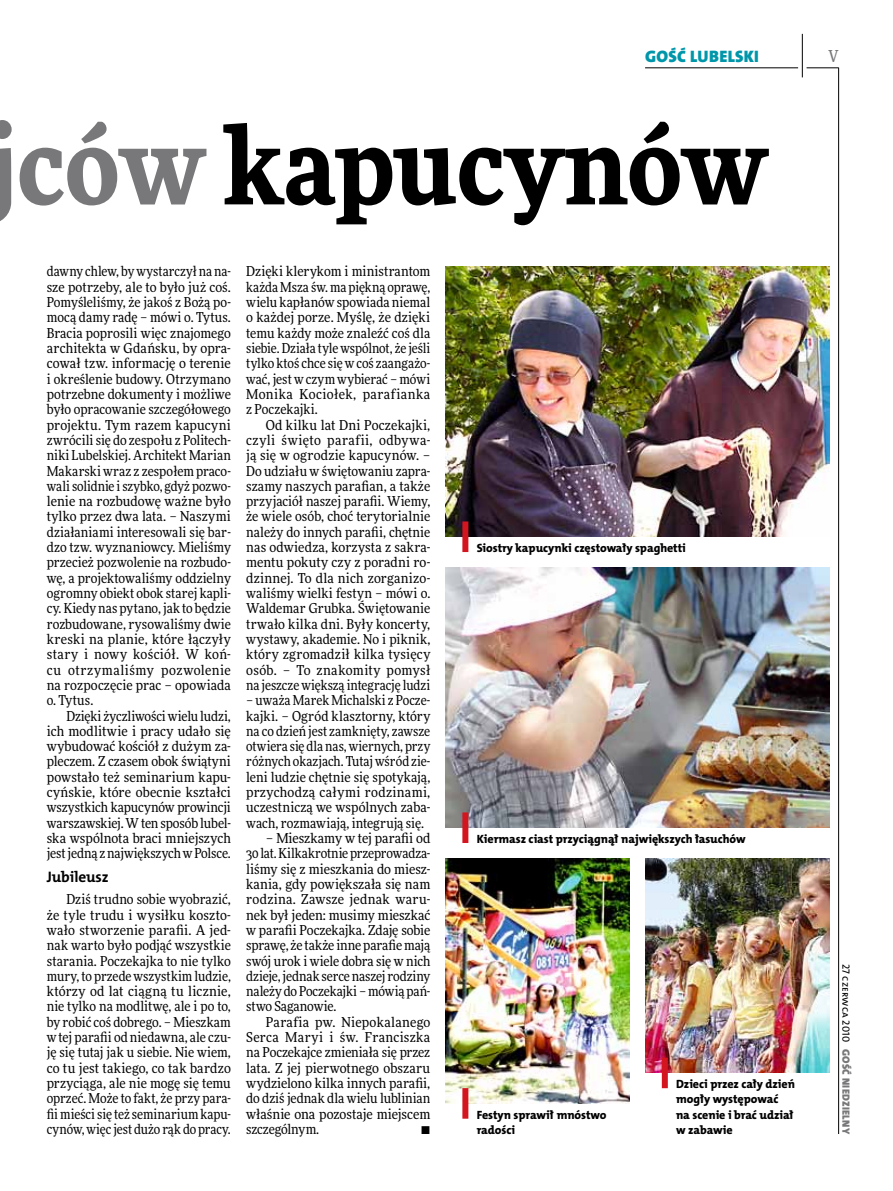
<style>
.page{position:relative;width:893px;height:1191px;background:#fff}
.page>*{position:absolute;margin:0;border:0;box-sizing:border-box;transform-origin:0 0}
.t1{font:900 108px "Freeday Narrow";color:#000}
.t2{font:16.65px "The Mix HP9 Blk";letter-spacing:.02em;color:#0096aa}
.t3{font:500 16.5px "Freeday Narrow";color:#787779;scale:.9 1}
.t4{font:15.3px "The Mix HP7 Bld";letter-spacing:-.01em;color:#000}
.t5{font:13.65px/15.3px "Freeday Narrow News";color:#000;text-align:justify}
.t6{font:12px/15.3px "The Mix HP8 Ex Bld";letter-spacing:-.005em;color:#000}
.t7{font:10.5px "The Mix HP9 Blk";letter-spacing:.025em;color:#787779}
.t8{font:10.5px "The Mix HP5 Plain";color:#000}
.s1{color:#787779}
</style>
<div class="page">
<hr style="left:806px;top:68px;width:33px;height:1px;background:#000">
<hr style="left:645px;top:68px;width:153px;height:1px;background:#000">
<hr style="left:838px;top:68px;width:1px;height:1066px;background:#000">
<hr style="left:802px;top:34px;width:1px;height:43px;background:#000">
<img style="left:645px;top:858px;width:184px;height:214px">
<img style="left:446px;top:567px;width:383px;height:260px">
<img style="left:446px;top:858px;width:184px;height:245px">
<img style="left:446px;top:266px;width:383px;height:271px">
<div style="left:462px;top:521px;width:6px;height:31px;background:#d3151f"></div>
<div style="left:462px;top:812px;width:6px;height:31px;background:#d3151f"></div>
<div style="left:462px;top:1088px;width:6px;height:30px;background:#d3151f"></div>
<div style="left:662px;top:1057px;width:6px;height:31px;background:#d3151f"></div>
<p class="t2" style="left:645px;top:46px;width:115px">GOŚĆ LUBELSKI</p>
<h1 class="t1" style="left:17px;top:95px;width:752px"><span class="s1">ców</span> kapucynów</h1>
<p class="t5" style="left:47px;top:264px;width:186px">dawny chlew, by wystarczył na na&shy;sze potrzeby, ale to było już coś.<br>Pomyśleliśmy, że jakoś z Bożą po&shy;mocą damy radę – mówi o. Tytus.<br>Bracia poprosili więc znajomego architekta w Gdańsku, by opra&shy;cował tzw. informację o terenie i określenie budowy. Otrzymano potrzebne dokumenty i możliwe było opracowanie szczegółowego projektu. Tym razem kapucyni zwrócili się do zespołu z Politech&shy;niki Lubelskiej. Architekt Marian Makarski wraz z zespołem praco&shy;wali solidnie i szybko, gdyż pozwo&shy;lenie na rozbudowę ważne było tylko przez dwa lata. – Naszymi działaniami interesowali się bar&shy;dzo tzw. wyznaniowcy. Mieliśmy przecież pozwolenie na rozbudo&shy;wę, a projektowaliśmy oddzielny ogromny obiekt obok starej kapli&shy;cy. Kiedy nas pytano, jak to będzie rozbudowane, rysowaliśmy dwie kreski na planie, które łączyły stary i nowy kościół. W koń&shy;cu otrzymaliśmy pozwolenie na rozpoczęcie prac – opowiada o. Tytus.</p>
<p class="t5" style="left:47px;top:708px;width:186px;text-indent:20px">Dzięki życzliwości wielu ludzi, ich modlitwie i pracy udało się wybudować kościół z dużym za&shy;pleczem. Z czasem obok świątyni powstało też seminarium kapu&shy;cyńskie, które obecnie kształci wszystkich kapucynów prowincji warszawskiej. W ten sposób lubel&shy;ska wspólnota braci mniejszych jest jedną z największych w Polsce.</p>
<p class="t4" style="left:47px;top:867px;width:63px">Jubileusz</p>
<p class="t5" style="left:47px;top:891px;width:186px;text-indent:20px">Dziś trudno sobie wyobrazić, że tyle trudu i wysiłku koszto&shy;wało stworzenie parafii. A jed&shy;nak warto było podjąć wszystkie starania. Poczekajka to nie tylko mury, to przede wszystkim ludzie, którzy od lat ciągną tu licznie, nie tylko na modlitwę, ale i po to, by robić coś dobrego. – Mieszkam w tej parafii od niedawna, ale czu&shy;ję się tutaj jak u siebie. Nie wiem, co tu jest takiego, co tak bardzo przyciąga, ale nie mogę się temu oprzeć. Może to fakt, że przy para&shy;fii mieści się też seminarium kapu&shy;cynów, więc jest dużo rąk do pracy.</p>
<p class="t5" style="left:246px;top:264px;width:186px">Dzięki klerykom i ministrantom każda Msza św. ma piękną oprawę, wielu kapłanów spowiada niemal o każdej porze. Myślę, że dzięki temu każdy może znaleźć coś dla siebie. Działa tyle wspólnot, że jeśli tylko ktoś chce się w coś zaangażo&shy;wać, jest w czym wybierać – mówi Monika Kociołek, parafianka z Poczekajki.</p>
<p class="t5" style="left:246px;top:417px;width:186px;text-indent:20px">Od kilku lat Dni Poczekajki, czyli święto parafii, odbywa&shy;ją się w ogrodzie kapucynów. – Do udziału w świętowaniu zapra&shy;szamy naszych parafian, a także przyjaciół naszej parafii. Wiemy, że wiele osób, choć terytorialnie należy do innych parafii, chętnie nas odwiedza, korzysta z sakra&shy;mentu pokuty czy z poradni ro&shy;dzinnej. To dla nich zorganizo&shy;waliśmy wielki festyn – mówi o.<br>Waldemar Grubka. Świętowanie trwało kilka dni. Były koncerty, wystawy, akademie. No i piknik, który zgromadził kilka tysięcy osób. – To znakomity pomysł na jeszcze większą integrację ludzi</p>
<p class="t5" style="left:246px;top:692px;width:186px">– uważa Marek Michalski z Pocze&shy;kajki. – Ogród klasztorny, który na co dzień jest zamknięty, zawsze otwiera się dla nas, wiernych, przy różnych okazjach. Tutaj wśród zie&shy;leni ludzie chętnie się spotykają, przychodzą całymi rodzinami, uczestniczą we wspólnych zaba&shy;wach, rozmawiają, integrują się.</p>
<p class="t5" style="left:246px;top:830px;width:186px;text-indent:20px">– Mieszkamy w tej parafii od 30 lat. Kilkakrotnie przeprowadza&shy;liśmy się z mieszkania do miesz&shy;kania, gdy powiększała się nam rodzina. Zawsze jednak waru&shy;nek był jeden: musimy mieszkać w parafii Poczekajka. Zdaję sobie sprawę, że także inne parafie mają swój urok i wiele dobra się w nich dzieje, jednak serce naszej rodziny należy do Poczekajki – mówią pań&shy;stwo Saganowie.</p>
<p class="t5" style="left:246px;top:1014px;width:186px;text-indent:20px">Parafia pw. Niepokalanego Serca Maryi i św. Franciszka na Poczekajce zmieniała się przez lata. Z jej pierwotnego obszaru wydzielono kilka innych parafii, do dziś jednak dla wielu lublinian właśnie ona pozostaje miejscem szczególnym.</p>
<p class="t5" style="left:421px;top:1121px;width:11px">•</p>
<p class="t6" style="left:477px;top:540px;width:210px">Siostry kapucynki częstowały spaghetti</p>
<p class="t6" style="left:477px;top:831px;width:271px">Kiermasz ciast przyciągnął największych łasuchów</p>
<p class="t6" style="left:477px;top:1107px;width:131px">Festyn sprawił mnóstwo radości</p>
<p class="t6" style="left:676px;top:1076px;width:120px">Dzieci przez cały dzień mogły występować na scenie i brać udział w zabawie</p>
<p class="t3" style="left:828px;top:46px;width:13px">V</p>
<p class="t8" style="left:853px;top:963px;width:80px;rotate:90deg">27 czerwca 2010</p>
<p class="t7" style="left:853px;top:1049px;width:86px;rotate:90deg">GOŚĆ NIEDZIELNY</p>
</div>
